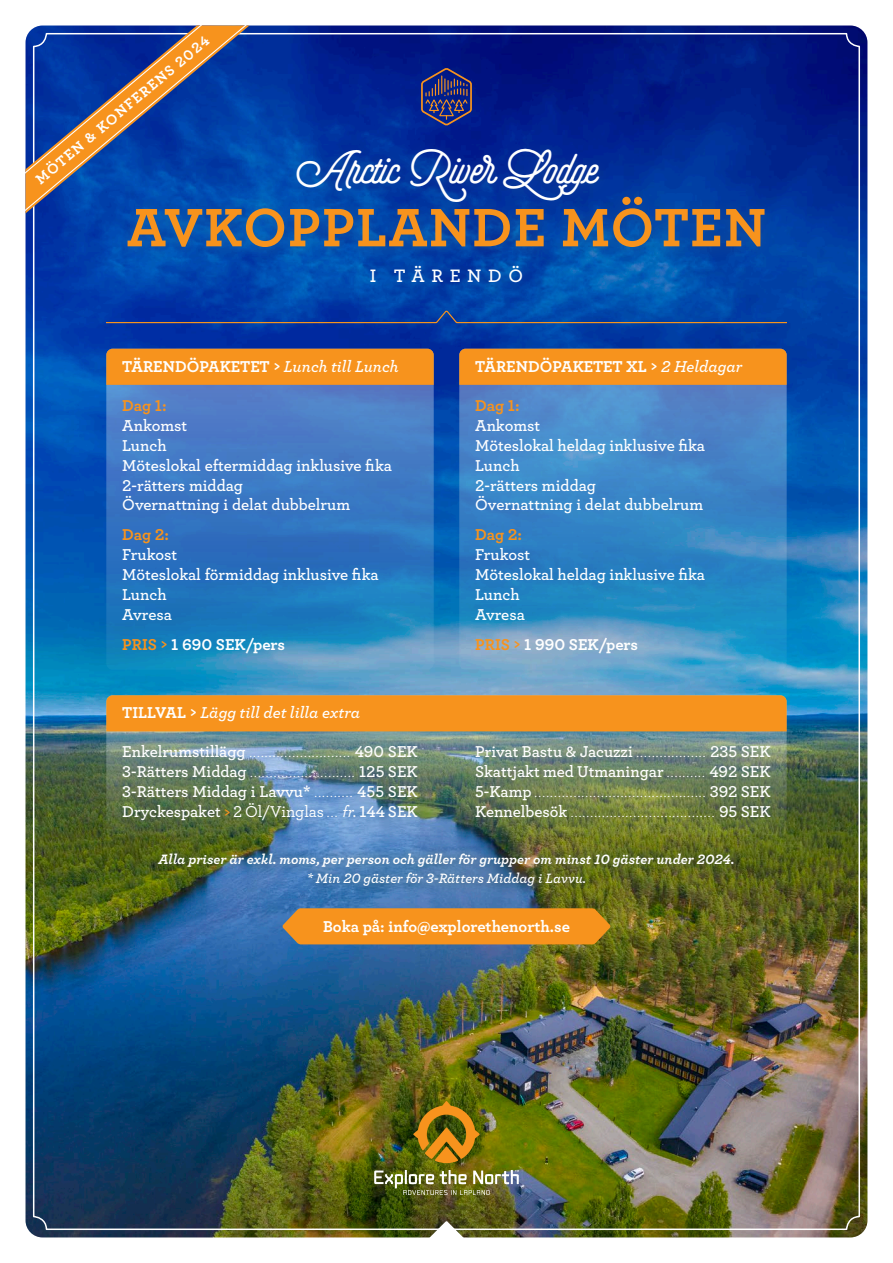
<style>
.page{position:relative;width:893px;height:1263px;background:#fff}
.page>*{position:absolute;margin:0;border:0;box-sizing:border-box;transform-origin:0 0}
.t1{font:700 56.7px "Archer";letter-spacing:.02em;color:#f7931d}
.t2{font:900 48px "Selfie";color:#fff}
.t3{font:600 18.9px "Archer";letter-spacing:.35em;color:#fff}
.t4{font:600 16.5px "Archer";color:#fff}
.t5{font:300 16.5px "Archer";color:#fff}
.t6{font:700 16.5px "Archer";color:#fff}
.t7{font:italic 600 16.5px "Archer";color:#fff}
.t8{font:700 16.5px "Archer";letter-spacing:-.005em;color:#f7931d}
.t9{font:700 15px "Archer";color:#fff}
.t10{font:italic 700 14.25px "Archer";color:#fff}
.t11{font:italic 600 14.25px "Archer";color:#fff}
.s1{font-weight:600;font-style:italic}
.s2{color:#f7931d}
.s3{font-weight:700;font-style:normal}
.s4{font-weight:600}
.s5{font-weight:700}
.s6{font-weight:300}
.s7{font-weight:500}
.s8{font-weight:500;font-style:italic}
</style>
<div class="page">
<img style="left:26px;top:26px;width:841px;height:1211px">
<svg style="left:106px;top:349px;width:328px;height:321px;background:#367bc1"></svg>
<svg style="left:459px;top:349px;width:328px;height:321px;background:#3f8bc6"></svg>
<img style="left:106px;top:695px;width:681px;height:141px;border-radius:6px">
<div style="left:106px;top:349px;width:328px;height:36px;background:#f7931d"></div>
<div style="left:459px;top:349px;width:328px;height:36px;background:#f7931d"></div>
<div style="left:106px;top:695px;width:681px;height:36px;background:#f7931d"></div>
<svg style="left:413px;top:1101px;width:67px;height:62px;background:#916e10"></svg>
<img style="left:374px;top:1170px;width:145px;height:25px">
<svg style="left:106px;top:311px;width:681px;height:12px;background:#15449b"></svg>
<svg style="left:421px;top:68px;width:51px;height:57px;background:#373773"></svg>
<div style="left:114px;top:185px;width:664px;height:77px;background:#3f728b;opacity:.3"></div>
<div style="left:283px;top:137px;width:330px;height:81px;background:#3f728b;opacity:.3"></div>
<div style="left:358px;top:254px;width:177px;height:44px;background:#3f728b;opacity:.3"></div>
<div style="left:110px;top:733px;width:321px;height:101px;background:#3f728b;opacity:.35"></div>
<div style="left:463px;top:734px;width:320px;height:98px;background:#3f728b;opacity:.35"></div>
<div style="left:148px;top:843px;width:596px;height:54px;background:#405848;opacity:.75"></div>
<svg style="left:282px;top:908px;width:329px;height:36px;background:#ed9021"></svg>
<svg style="left:425px;top:1221px;width:43px;height:17px"></svg>
<svg style="left:26px;top:26px;width:241px;height:211px;background:#2d4e91"></svg>
<p class="t9" style="left:30px;top:172px;width:223px;rotate:-40deg">MÖTEN &amp; KONFERENS 2024</p>
<p class="t2" style="left:296px;top:139px;width:303px">Arctic River Lodge</p>
<p class="t1" style="left:127px;top:183px;width:641px">AVKOPPLANDE MÖTEN</p>
<p class="t3" style="left:370px;top:261px;width:155px">I TÄRENDÖ</p>
<p class="t6" style="left:122px;top:353px;width:278px">TÄRENDÖPAKETET &gt; <span class="s1">Lunch till Lunch</span></p>
<p class="t8" style="left:122px;top:393px;width:46px">Dag 1:</p>
<p class="t4" style="left:122px;top:413px;width:66px">Ankomst</p>
<p class="t4" style="left:122px;top:433px;width:46px">Lunch</p>
<p class="t4" style="left:122px;top:453px;width:271px">Möteslokal eftermiddag inklusive fika</p>
<p class="t4" style="left:122px;top:473px;width:122px">2-rätters middag</p>
<p class="t4" style="left:122px;top:492px;width:229px">Övernattning i delat dubbelrum</p>
<p class="t8" style="left:122px;top:522px;width:48px">Dag 2:</p>
<p class="t4" style="left:122px;top:542px;width:57px">Frukost</p>
<p class="t4" style="left:122px;top:562px;width:258px">Möteslokal förmiddag inklusive fika</p>
<p class="t4" style="left:122px;top:582px;width:46px">Lunch</p>
<p class="t4" style="left:122px;top:602px;width:51px">Avresa</p>
<p class="t6" style="left:122px;top:631px;width:164px"><span class="s2">PRIS &gt;</span> 1 690 SEK/pers</p>
<p class="t6" style="left:475px;top:353px;width:269px">TÄRENDÖPAKETET XL &gt; <span class="s1">2 Heldagar</span></p>
<p class="t8" style="left:475px;top:393px;width:46px">Dag 1:</p>
<p class="t4" style="left:475px;top:413px;width:66px">Ankomst</p>
<p class="t4" style="left:475px;top:433px;width:231px">Möteslokal heldag inklusive fika</p>
<p class="t4" style="left:475px;top:453px;width:46px">Lunch</p>
<p class="t4" style="left:475px;top:473px;width:122px">2-rätters middag</p>
<p class="t4" style="left:475px;top:492px;width:229px">Övernattning i delat dubbelrum</p>
<p class="t8" style="left:475px;top:522px;width:48px">Dag 2:</p>
<p class="t4" style="left:475px;top:542px;width:57px">Frukost</p>
<p class="t4" style="left:475px;top:562px;width:231px">Möteslokal heldag inklusive fika</p>
<p class="t4" style="left:475px;top:582px;width:46px">Lunch</p>
<p class="t4" style="left:475px;top:602px;width:51px">Avresa</p>
<p class="t6" style="left:475px;top:631px;width:164px"><span class="s2">PRIS &gt;</span> 1 990 SEK/pers</p>
<p class="t7" style="left:122px;top:700px;width:239px"><span class="s3">TILLVAL &gt;</span> Lägg till det lilla extra</p>
<p class="t5" style="left:122px;top:741px;width:297px"><span class="s4">Enkelrumstillägg</span> .......................... <span class="s4">490 SEK</span></p>
<p class="t5" style="left:122px;top:761px;width:297px"><span class="s4">3-Rätters Middag</span> ........................... <span class="s4">125 SEK</span></p>
<p class="t4" style="left:122px;top:779px;width:297px">3-Rätters Middag i Lavvu<span class="s5">*</span> <span class="s6">..........</span> 455 SEK</p>
<p class="t4" style="left:122px;top:799px;width:297px">Dryckespaket <span class="s2">&gt;</span> <span class="s7">2 Öl/Vinglas</span> <span class="s6">...</span> <span class="s8">fr.</span> 144 SEK</p>
<p class="t4" style="left:475px;top:739px;width:297px">Privat Bastu &amp; Jacuzzi <span class="s6">..................</span> 235 SEK</p>
<p class="t4" style="left:475px;top:759px;width:297px">Skattjakt med Utmaningar <span class="s6">..........</span> 492 SEK</p>
<p class="t5" style="left:475px;top:781px;width:297px"><span class="s4">5-Kamp</span> ............................................ <span class="s4">392 SEK</span></p>
<p class="t5" style="left:475px;top:800px;width:297px"><span class="s4">Kennelbesök</span> ..................................... <span class="s4">95 SEK</span></p>
<p class="t10" style="left:159px;top:848px;width:577px">Alla priser är exkl. moms, per person och gäller för grupper om minst 10 gäster under 2024.</p>
<p class="t11" style="left:307px;top:867px;width:281px">* Min 20 gäster för 3-Rätters Middag i Lavvu.</p>
<p class="t6" style="left:323px;top:913px;width:248px">Boka på: info@explorethenorth.se</p>
</div>
